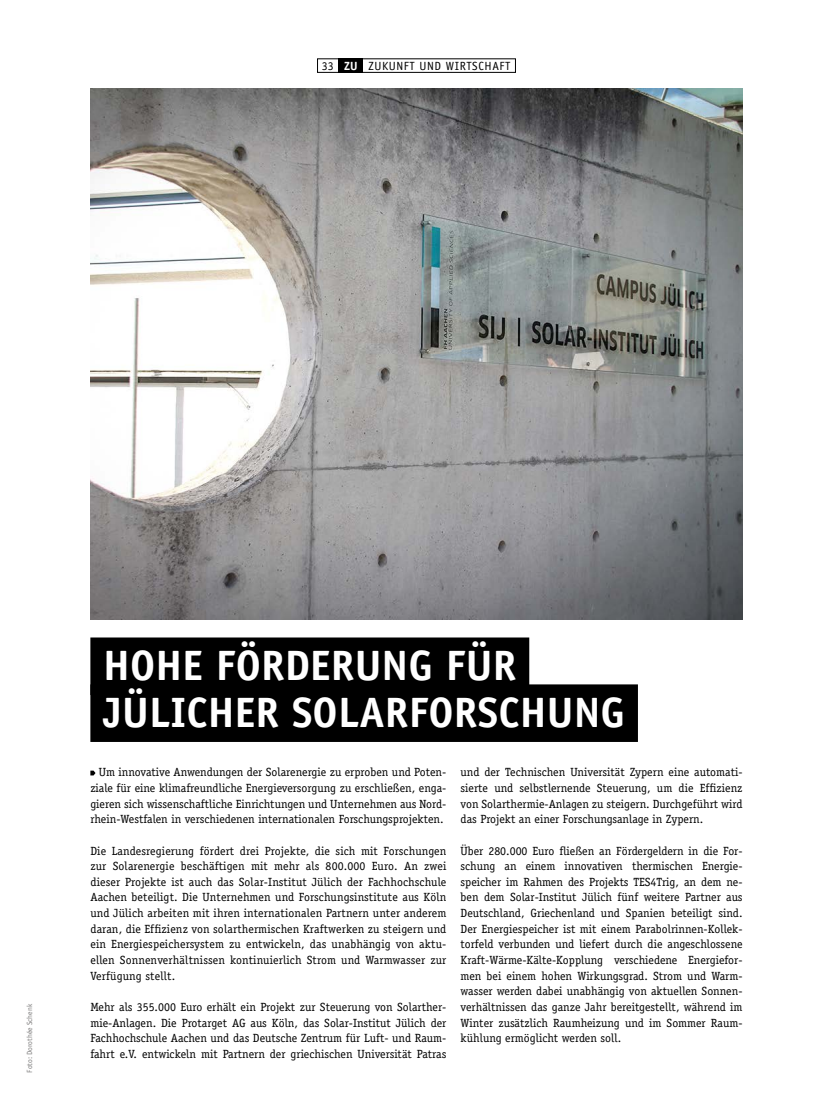
<style>
.page{position:relative;width:833px;height:1117px;background:#fff}
.page>*{position:absolute;margin:0;border:0;box-sizing:border-box;transform-origin:0 0}
.t1{font:700 42.5px/46.9px "Officina Sans";letter-spacing:.005em;color:#fff}
.t2{font:11.88px/15.6px "Officina Serif";color:#000;text-align:justify}
.t3{font:11.88px "Officina Sans";letter-spacing:.05em;color:#000}
.t4{font:7.5px "Officina Sans";color:#7c7b7b}
.s1{font-weight:700;color:#fff}
</style>
<div class="page">
<div style="left:317px;top:58px;width:199px;height:15px;border:1px solid #000"></div>
<div style="left:338px;top:58px;width:25px;height:15px;background:#000"></div>
<svg style="left:90px;top:770px;width:5px;height:5px"></svg>
<div style="left:90px;top:637px;width:439px;height:58px;background:#000"></div>
<div style="left:90px;top:684px;width:548px;height:57px;background:#000"></div>
<img style="left:90px;top:88px;width:652px;height:532px">
<p class="t3" style="left:322px;top:59px;width:190px">33 <span class="s1">ZU</span> ZUKUNFT UND WIRTSCHAFT</p>
<p class="t4" style="left:25px;top:1072px;width:70px;rotate:-90deg">Foto: Dorothée Schenk</p>
<h1 class="t1" style="left:103px;top:641px;width:523px">HOHE FÖRDERUNG FÜR<br>JÜLICHER SOLARFORSCHUNG</h1>
<p class="t2" style="left:90px;top:764px;width:357px;text-indent:9px">Um innovative Anwendungen der Solarenergie zu erproben und Poten&shy;ziale für eine klimafreundliche Energieversorgung zu erschließen, enga&shy;gieren sich wissenschaftliche Einrichtungen und Unternehmen aus Nord&shy;rhein-Westfalen in verschiedenen internationalen Forschungsprojekten.</p>
<p class="t2" style="left:90px;top:842px;width:357px">Die Landesregierung fördert drei Projekte, die sich mit Forschungen zur Solarenergie beschäftigen mit mehr als 800.000 Euro. An zwei dieser Projekte ist auch das Solar-Institut Jülich der Fachhochschule Aachen beteiligt. Die Unternehmen und Forschungsinstitute aus Köln und Jülich arbeiten mit ihren internationalen Partnern unter anderem daran, die Effizienz von solarthermischen Kraftwerken zu steigern und ein Energiespeichersystem zu entwickeln, das unabhängig von aktu&shy;ellen Sonnenverhältnissen kontinuierlich Strom und Warmwasser zur Verfügung stellt.</p>
<p class="t2" style="left:90px;top:998px;width:357px">Mehr als 355.000 Euro erhält ein Projekt zur Steuerung von Solarther&shy;mie-Anlagen. Die Protarget AG aus Köln, das Solar-Institut Jülich der Fachhochschule Aachen und das Deutsche Zentrum für Luft- und Raum&shy;fahrt e.V. entwickeln mit Partnern der griechischen Universität Patras</p>
<p class="t2" style="left:460px;top:764px;width:283px">und der Technischen Universität Zypern eine automati&shy;sierte und selbstlernende Steuerung, um die Effizienz von Solarthermie-Anlagen zu steigern. Durchgeführt wird das Projekt an einer Forschungsanlage in Zypern.</p>
<p class="t2" style="left:460px;top:842px;width:283px">Über 280.000 Euro fließen an Fördergeldern in die For&shy;schung an einem innovativen thermischen Energie&shy;speicher im Rahmen des Projekts TES4Trig, an dem ne&shy;ben dem Solar-Institut Jülich fünf weitere Partner aus Deutschland, Griechenland und Spanien beteiligt sind.<br>Der Energiespeicher ist mit einem Parabolrinnen-Kollek&shy;torfeld verbunden und liefert durch die angeschlossene Kraft-Wärme-Kälte-Kopplung verschiedene Energiefor&shy;men bei einem hohen Wirkungsgrad. Strom und Warm&shy;wasser werden dabei unabhängig von aktuellen Sonnen&shy;verhältnissen das ganze Jahr bereitgestellt, während im Winter zusätzlich Raumheizung und im Sommer Raum&shy;kühlung ermöglicht werden soll.</p>
</div>
